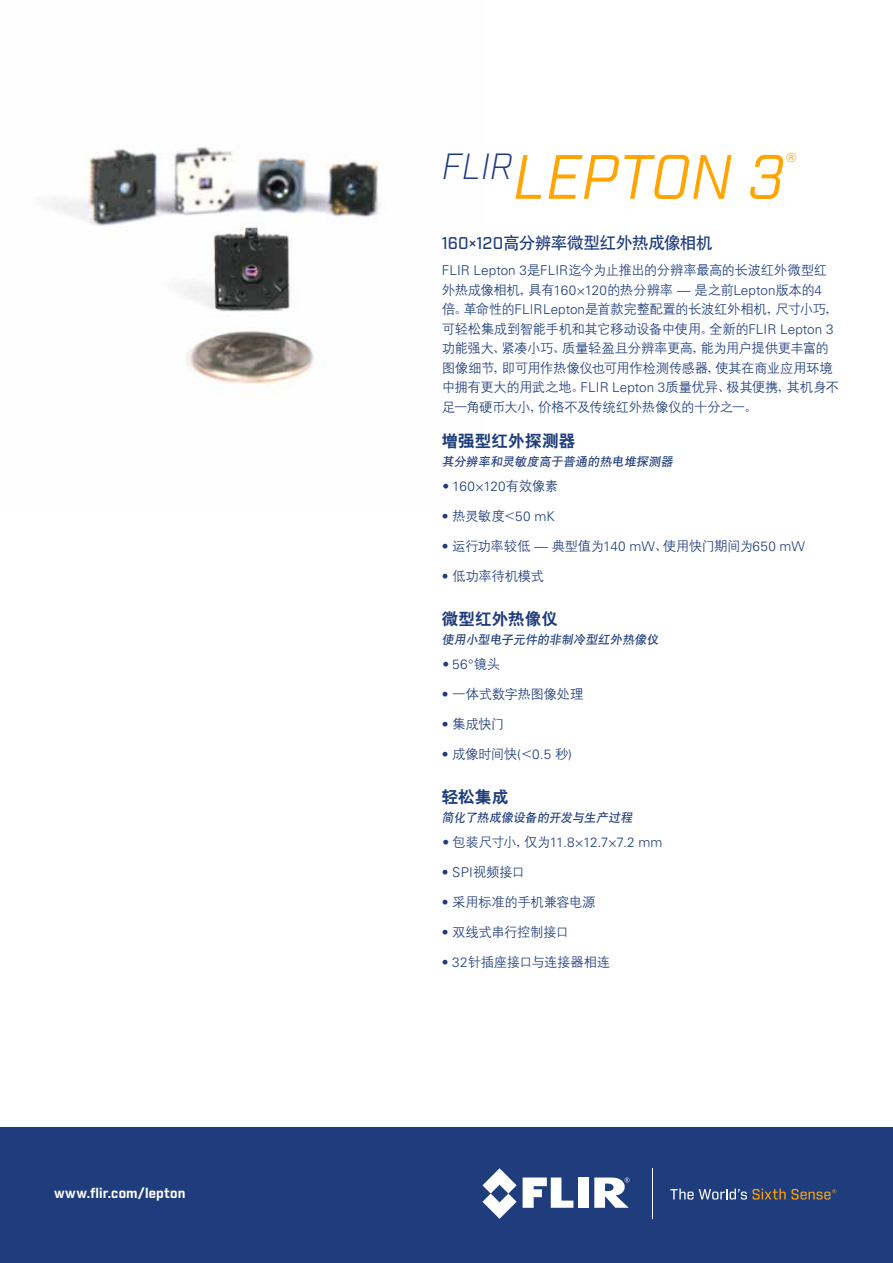
<style>
.page{position:relative;width:893px;height:1263px;background:#fff}
.page>*{position:absolute;margin:0;border:0;box-sizing:border-box;transform-origin:0 0}
.t1{font:italic 60.75px "Industry";color:#ffa400}
.t2{font:16.5px "Heiti CSEG Medium GB";letter-spacing:-.02em;color:#1f3d7c}
.t3{font:16.5px "Heiti CSEG Bold GB";letter-spacing:.01em;color:#1f3d7c}
.t4{font:13.5px/19.5px "Denshan CSEG Medium GB";letter-spacing:-.04em;color:#1f3d7c}
.t5{font:300 13.5px "Univers LT Std";letter-spacing:.01em;color:#1f3d7c}
.t6{font:700 13.5px "Industry";letter-spacing:.01em;color:#fff}
.t7{font:12.6px "Univers LT Std";color:#ffa400}
.t8{font:12px "Heiti CSEG Medium GB";color:#1f3d7c}
.s1{font-family:"Industry";font-weight:500}
.s2{font-family:"Univers LT Std";font-weight:300}
.s3{font-stretch:condensed}
.s4{font-family:"Denshan CSEG Medium GB";font-weight:400}
</style>
<div class="page">
<img style="left:48px;top:145px;width:331px;height:240px">
<div style="left:0;top:1127px;width:893px;height:136px;background:#1f3d7c"></div>
<svg style="left:523px;top:1177px;width:50px;height:31px"></svg>
<div style="left:578px;top:1177px;width:11px;height:31px;background:#fff"></div>
<svg style="left:482px;top:1168px;width:35px;height:51px"></svg>
<svg style="left:594px;top:1177px;width:35px;height:31px"></svg>
<hr style="left:651px;top:1168px;width:1px;height:51px;background:#fff">
<svg style="left:670px;top:1188px;width:166px;height:11px"></svg>
<p class="t6" style="left:54px;top:1185px;width:133px">www.flir.com/lepton</p>
<h1 class="t1" style="left:442px;top:141px;width:344px"><sup>FLIR</sup>LEPTON 3</h1>
<p class="t7" style="left:786px;top:150px;width:12px">®</p>
<p class="t2" style="left:442px;top:234px;width:272px"><span class="s1">160×120</span>高分辨率微型红外热成像相机</p>
<p class="t4" style="left:442px;top:260px;width:399px"><span class="s2">FLIR Lepton 3</span>是<span class="s2">FLIR</span>迄今为止推出的分辨率最高的长波红外微型红外热成像相机，具有<span class="s2">160×120</span>的热分辨率 <span class="s2">—</span> 是之前<span class="s2">Lepton</span>版本的<span class="s2">4<br></span>倍。革命性的<span class="s2">FLIR Lepton</span>是首款完整配置的长波红外相机，尺寸小巧，可轻松集成到智能手机和其它移动设备中使用。全新的<span class="s2">FLIR Lepton 3</span>功能强大、紧凑小巧、质量轻盈且分辨率更高，能为用户提供更丰富的图像细节，即可用作热像仪也可用作检测传感器，使其在商业应用环境中拥有更大的用武之地。<span class="s2">FLIR Lepton 3</span>质量优异、极其便携，其机身不足一角硬币大小，价格不及传统红外热像仪的十分之一。</p>
<p class="t3" style="left:442px;top:432px;width:135px">增强型红外探测器</p>
<p class="t8" style="left:442px;top:456px;width:234px">其分辨率和灵敏度高于普通的热电堆探测器</p>
<p class="t5" style="left:442px;top:478px;width:118px"><span class="s3">•</span> 160×120<span class="s4">有效像素</span></p>
<p class="t5" style="left:442px;top:508px;width:115px">• <span class="s4">热灵敏度＜</span>50 mK</p>
<p class="t4" style="left:442px;top:536px;width:365px"><span class="s2">•</span> 运行功率较低 <span class="s2">—</span> 典型值为<span class="s2">140 mW</span>、使用快门期间为<span class="s2">650 mW</span></p>
<p class="t4" style="left:442px;top:566px;width:104px"><span class="s2">•</span> 低功率待机模式</p>
<p class="t3" style="left:442px;top:610px;width:118px">微型红外热像仪</p>
<p class="t8" style="left:442px;top:633px;width:220px">使用小型电子元件的非制冷型红外热像仪</p>
<p class="t5" style="left:442px;top:656px;width:60px"><span class="s3">•</span> 56°<span class="s4">镜头</span></p>
<p class="t4" style="left:442px;top:684px;width:143px"><span class="s2">•</span> 一体式数字热图像处理</p>
<p class="t4" style="left:442px;top:714px;width:64px"><span class="s2">•</span> 集成快门</p>
<p class="t4" style="left:442px;top:744px;width:132px"><span class="s2">•</span> 成像时间快<span class="s2">(</span>＜<span class="s2">0.5</span> 秒<span class="s2">)</span></p>
<p class="t3" style="left:442px;top:788px;width:68px">轻松集成</p>
<p class="t8" style="left:442px;top:811px;width:194px">简化了热成像设备的开发与生产过程</p>
<p class="t5" style="left:442px;top:834px;width:222px"><span class="s3">•</span> <span class="s4">包装尺寸小，仅为</span>11.8×12.7×7.2 mm</p>
<p class="t5" style="left:442px;top:864px;width:85px">• SPI<span class="s4">视频接口</span></p>
<p class="t4" style="left:442px;top:892px;width:155px"><span class="s2">•</span> 采用标准的手机兼容电源</p>
<p class="t4" style="left:442px;top:922px;width:129px"><span class="s2">•</span> 双线式串行控制接口</p>
<p class="t4" style="left:442px;top:952px;width:170px"><span class="s2">• 32</span>针插座接口与连接器相连</p>
</div>
